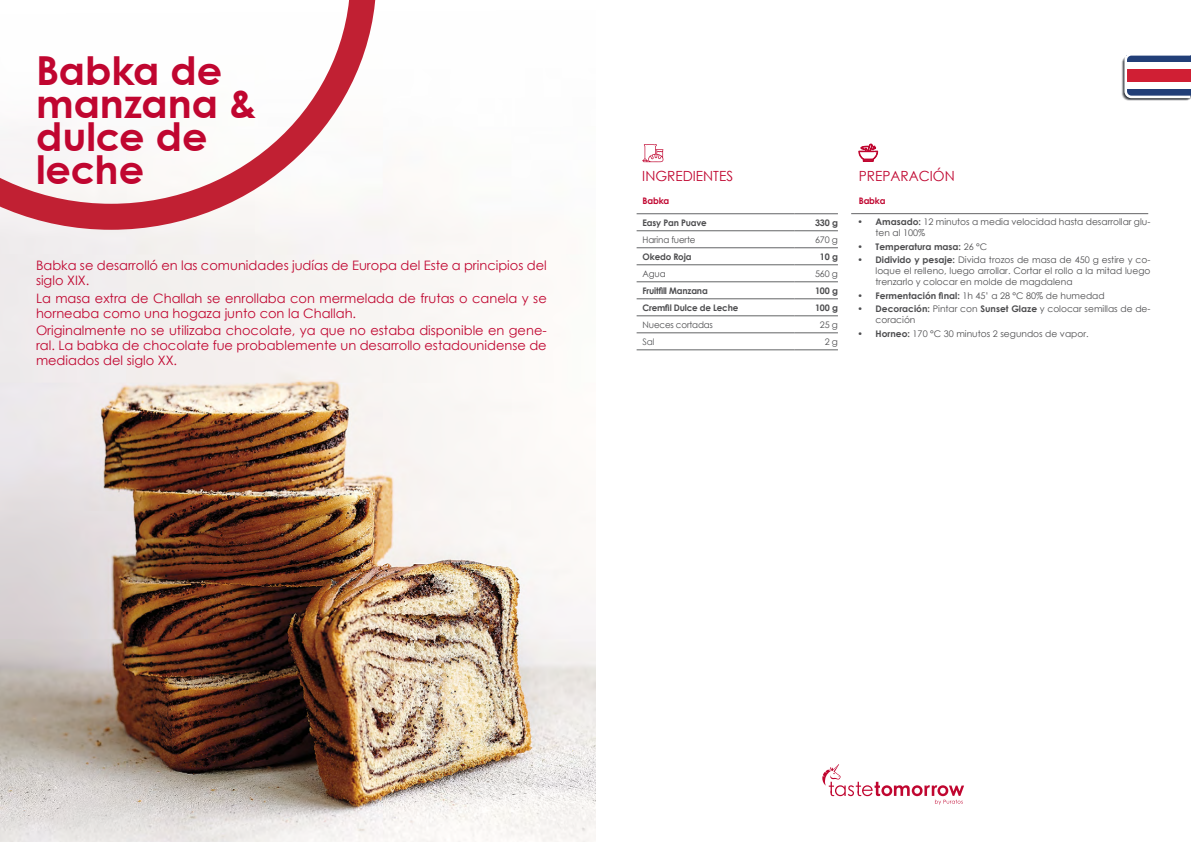
<style>
.page{position:relative;width:1191px;height:842px;background:#fff}
.page>*{position:absolute;margin:0;border:0;box-sizing:border-box;transform-origin:0 0}
.t1{font:700 40px/33px "Century Gothic Paneuropean";color:#c00630}
.t2{font:14px "Century Gothic";color:#c00630}
.t3{font:13px/15px "Century Gothic";color:#c00630}
.t4{font:9.1px/10.9px "Century Gothic";color:#4d4d4f}
.t5{font:700 9.1px "Century Gothic";color:#4d4d4f}
.t6{font:700 9px "Century Gothic";letter-spacing:-.02em;color:#4d4d4f}
.t7{font:9px "Century Gothic";letter-spacing:-.02em;color:#4d4d4f}
.t8{font:700 9px "Century Gothic";letter-spacing:-.02em;color:#c00630}
.t9{font:9px "Century Gothic";color:#58595b}
.s1{font-weight:700}
.s2{font-weight:400}
</style>
<div class="page">
<img style="left:0;top:205px;width:595px;height:637px">
<svg style="left:0;top:0;width:376px;height:230px"></svg>
<svg style="left:642px;top:144px;width:21px;height:18px"></svg>
<svg style="left:822px;top:764px;width:142px;height:41px"></svg>
<hr style="left:636px;top:265px;width:158px;height:1px;background:#636466">
<hr style="left:636px;top:282px;width:158px;height:1px;background:#636466">
<hr style="left:636px;top:299px;width:158px;height:1px;background:#636466">
<hr style="left:636px;top:316px;width:158px;height:1px;background:#636466">
<hr style="left:636px;top:333px;width:158px;height:1px;background:#636466">
<hr style="left:636px;top:350px;width:158px;height:1px;background:#636466">
<hr style="left:794px;top:265px;width:44px;height:1px;background:#636466">
<hr style="left:794px;top:282px;width:44px;height:1px;background:#636466">
<hr style="left:794px;top:299px;width:44px;height:1px;background:#636466">
<hr style="left:794px;top:316px;width:44px;height:1px;background:#636466">
<hr style="left:794px;top:333px;width:44px;height:1px;background:#636466">
<hr style="left:794px;top:350px;width:44px;height:1px;background:#636466">
<hr style="left:636px;top:213px;width:158px;height:1px;background:#636466">
<hr style="left:794px;top:213px;width:44px;height:1px;background:#636466">
<hr style="left:636px;top:230px;width:158px;height:1px;background:#636466">
<hr style="left:794px;top:230px;width:44px;height:1px;background:#636466">
<hr style="left:636px;top:247px;width:158px;height:1px;background:#636466">
<hr style="left:794px;top:247px;width:44px;height:1px;background:#636466">
<svg style="left:858px;top:144px;width:20px;height:18px"></svg>
<hr style="left:851px;top:213px;width:297px;height:1px;background:#636466">
<svg style="left:1121px;top:55px;width:69px;height:46px"></svg>
<h1 class="t1" style="left:36px;top:53px;width:221px">Babka de manzana &amp; dulce de leche</h1>
<h3 class="t3" style="left:36px;top:257px;width:512px">Babka se desarrolló en las comunidades judías de Europa del Este a principios del siglo XIX.</h3>
<h3 class="t3" style="left:36px;top:290px;width:512px">La masa extra de Challah se enrollaba con mermelada de frutas o canela y se horneaba como una hogaza junto con la Challah.</h3>
<h3 class="t3" style="left:36px;top:323px;width:512px;text-align:justify">Originalmente no se utilizaba chocolate, ya que no estaba disponible en gene&shy;ral. La babka de chocolate fue probablemente un desarrollo estadounidense de mediados del siglo XX.</h3>
<h2 class="t2" style="left:642px;top:166px;width:92px">INGREDIENTES</h2>
<p class="t8" style="left:642px;top:194px;width:28px">Babka</p>
<p class="t6" style="left:642px;top:216px;width:66px">Easy Pan Puave</p>
<p class="t6" style="left:815px;top:216px;width:24px">330 g</p>
<p class="t7" style="left:642px;top:233px;width:54px">Harina fuerte</p>
<p class="t7" style="left:815px;top:233px;width:24px">670 g</p>
<p class="t6" style="left:642px;top:250px;width:50px">Okedo Roja</p>
<p class="t6" style="left:820px;top:250px;width:19px">10 g</p>
<p class="t7" style="left:642px;top:267px;width:25px">Agua</p>
<p class="t7" style="left:815px;top:267px;width:24px">560 g</p>
<p class="t6" style="left:642px;top:284px;width:67px">Fruitfill Manzana</p>
<p class="t6" style="left:815px;top:284px;width:24px">100 g</p>
<p class="t6" style="left:642px;top:301px;width:97px">Cremfil Dulce de Leche</p>
<p class="t6" style="left:815px;top:301px;width:24px">100 g</p>
<p class="t7" style="left:642px;top:318px;width:72px">Nueces cortadas</p>
<p class="t7" style="left:820px;top:318px;width:19px">25 g</p>
<p class="t9" style="left:642px;top:335px;width:14px">Sal</p>
<p class="t7" style="left:824px;top:335px;width:15px">2 g</p>
<h2 class="t2" style="left:858px;top:166px;width:97px">PREPARACIÓN</h2>
<p class="t8" style="left:858px;top:194px;width:28px">Babka</p>
<p class="t4" style="left:875px;top:216px;width:276px;text-indent:-18px"><span class="s1">• Amasado:</span> 12 minutos a media velocidad hasta desarrollar glu&shy;ten al 100%</p>
<p class="t5" style="left:857px;top:239px;width:131px">• Temperatura masa: <span class="s2">26 °C</span></p>
<p class="t4" style="left:875px;top:254px;width:276px;text-align:justify;text-indent:-18px"><span class="s1">• Didivido y pesaje:</span> Divida trozos de masa de 450 g estire y co&shy;loque el relleno, luego arrollar. Cortar el rollo a la mitad luego trenzarlo y colocar en molde de magdalena</p>
<p class="t4" style="left:857px;top:290px;width:249px"><span class="s1">• Fermentación final:</span> 1h 45’ a 28 °C 80% de humedad</p>
<p class="t4" style="left:875px;top:303px;width:276px;text-indent:-18px"><span class="s1">• Decoración:</span> Pintar con <span class="s1">Sunset Glaze</span> y colocar semillas de de&shy;coración</p>
<p class="t4" style="left:857px;top:328px;width:233px"><span class="s1">• Horneo:</span> 170 °C 30 minutos 2 segundos de vapor.</p>
</div>
